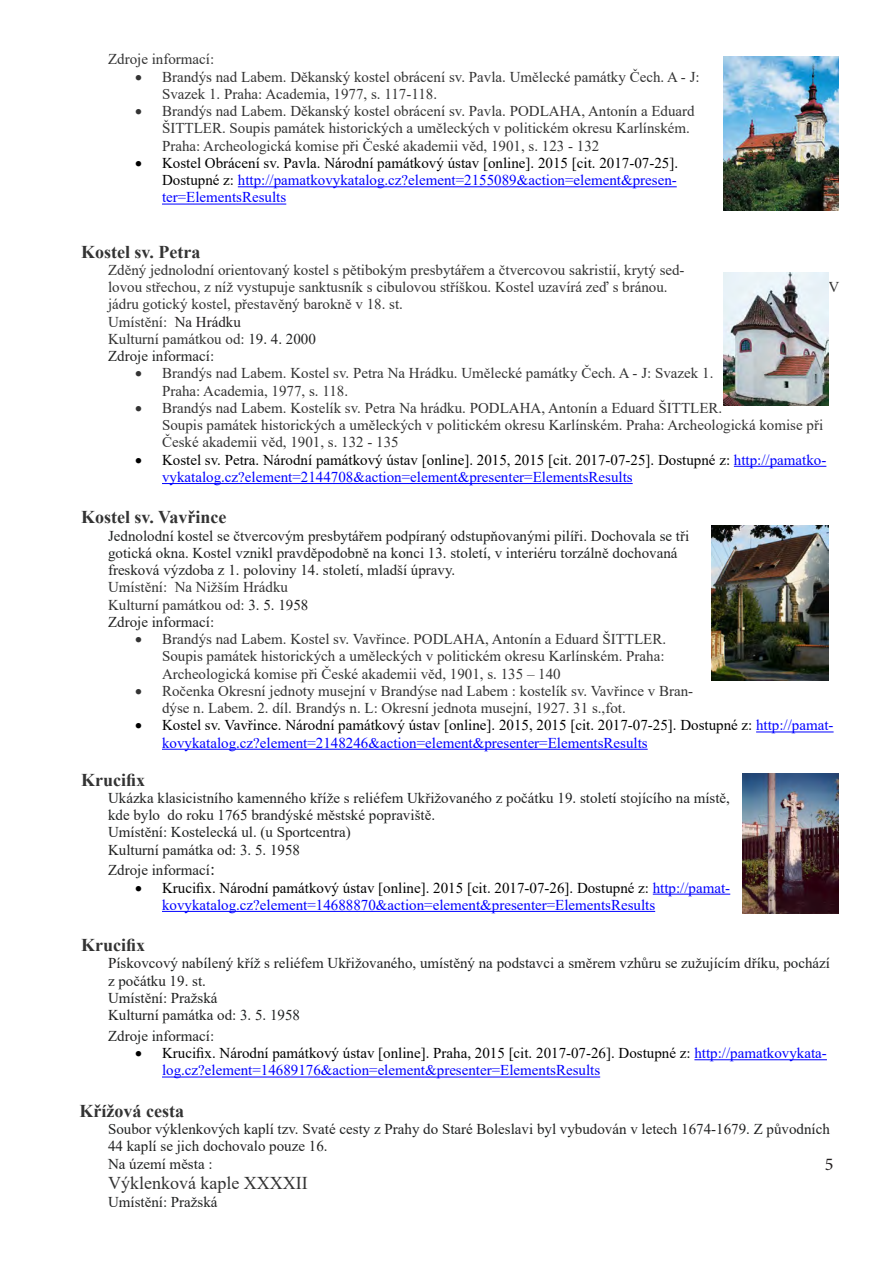
<style>
.page{position:relative;width:893px;height:1263px;background:#fff}
.page>*{position:absolute;margin:0;border:0;box-sizing:border-box;transform-origin:0 0}
.List_Paragraph{font:700 18px "Times New Roman";color:#333}
.List_Paragraph-2{font:18px "Times New Roman";color:#333}
.t1{font:18px "Minion Pro";color:#231f20}
.List_Paragraph-3{font:15px/17.2px "Times New Roman";color:#333}
.List_Paragraph-4{font:15px/17.2px "Times New Roman";color:#202121}
.t2{font:15px/17.2px "Times New Roman";color:#00f}
.t3{font:15px/17.2px "Times New Roman";color:#000;text-align:justify}
.s1{color:#00f}
.s2{color:#231f20}
.s3{color:#202121}
.s4{color:#000}
.s5{font-size:18px}
</style>
<div class="page">
<img style="left:723px;top:56px;width:116px;height:154px">
<img style="left:711px;top:525px;width:117px;height:156px">
<hr style="left:238px;top:186px;width:439px;height:1px;background:#00f">
<hr style="left:162px;top:204px;width:124px;height:1px;background:#00f">
<hr style="left:734px;top:466px;width:92px;height:1px;background:#00f">
<hr style="left:162px;top:483px;width:471px;height:1px;background:#00f">
<hr style="left:756px;top:732px;width:78px;height:1px;background:#00f">
<hr style="left:162px;top:749px;width:486px;height:1px;background:#00f">
<hr style="left:653px;top:894px;width:77px;height:1px;background:#00f">
<hr style="left:162px;top:911px;width:493px;height:1px;background:#00f">
<hr style="left:694px;top:1059px;width:133px;height:1px;background:#00f">
<hr style="left:162px;top:1077px;width:438px;height:1px;background:#00f">
<img style="left:742px;top:773px;width:97px;height:141px">
<img style="left:723px;top:272px;width:105px;height:133px">
<p class="List_Paragraph-3" style="left:108px;top:50px;width:108px">Zdroje informací:</p>
<p class="List_Paragraph-3" style="left:162px;top:68px;width:539px;text-indent:-27px">• Brandýs nad Labem. Děkanský kostel obrácení sv. Pavla. Umělecké památky Čech. A - J:<br>Svazek 1. Praha: Academia, 1977, s. 117-118.</p>
<p class="List_Paragraph-3" style="left:162px;top:102px;width:534px;text-indent:-27px">• Brandýs nad Labem. Děkanský kostel obrácení sv. Pavla. PODLAHA, Antonín a Eduard<br>ŠITTLER. Soupis památek historických a uměleckých v politickém okresu Karlínském.<br>Praha: Archeologická komise při České akademii věd, 1901, s. 123 - 132</p>
<p class="t3" style="left:162px;top:154px;width:518px;text-indent:-27px">• Kostel Obrácení sv. Pavla. Národní památkový ústav [online]. 2015 [cit. 2017-07-25].<br>Dostupné z: <span class="s1">http://pamatkovykatalog.cz?element=2155089&amp;action=element&amp;presen&shy;ter=ElementsResults</span></p>
<p class="List_Paragraph" style="left:81px;top:239px;width:121px">Kostel sv. Petra</p>
<p class="List_Paragraph-3" style="left:108px;top:261px;width:578px">Zděný jednolodní orientovaný kostel s pětibokým presbytářem a čtvercovou sakristií, krytý sed&shy;lovou střechou, z níž vystupuje sanktusník s cibulovou stříškou. Kostel uzavírá zeď s bránou.</p>
<p class="List_Paragraph-3" style="left:828px;top:278px;width:12px">V</p>
<p class="List_Paragraph-3" style="left:108px;top:295px;width:296px">jádru gotický kostel, přestavěný barokně v 18. st.</p>
<p class="List_Paragraph-3" style="left:108px;top:312px;width:134px">Umístění: <span class="s2">Na Hrádku</span></p>
<p class="List_Paragraph-3" style="left:108px;top:330px;width:209px">Kulturní památkou od: <span class="s3">19. 4. 2000</span></p>
<p class="List_Paragraph-4" style="left:108px;top:347px;width:108px">Zdroje informací:</p>
<p class="List_Paragraph-3" style="left:162px;top:364px;width:553px;text-indent:-27px">• Brandýs nad Labem. Kostel sv. Petra Na Hrádku. Umělecké památky Čech. A - J: Svazek 1.<br>Praha: Academia, 1977, s. 118.</p>
<p class="List_Paragraph-3" style="left:162px;top:399px;width:663px;text-indent:-27px">• Brandýs nad Labem. Kostelík sv. Petra Na hrádku. PODLAHA, Antonín a Eduard ŠITTLER.<br>Soupis památek historických a uměleckých v politickém okresu Karlínském. Praha: Archeologická komise při<br>České akademii věd, 1901, s. 132 - 135</p>
<p class="t2" style="left:162px;top:450px;width:666px;text-indent:-27px"><span class="s4">• Kostel sv. Petra. Národní památkový ústav [online]. 2015, 2015 [cit. 2017-07-25]. Dostupné z:</span> http://pamatko&shy;vykatalog.cz?element=2144708&amp;action=element&amp;presenter=ElementsResults</p>
<p class="List_Paragraph" style="left:81px;top:504px;width:147px">Kostel sv. Vavřince</p>
<p class="List_Paragraph-4" style="left:108px;top:526px;width:583px">Jednolodní kostel se čtvercovým presbytářem podpíraný odstupňovanými pilíři. Dochovala se tři gotická okna. Kostel vznikl pravděpodobně na konci 13. století, v interiéru torzálně dochovaná fresková výzdoba z 1. poloviny 14. století, mladší úpravy.</p>
<p class="List_Paragraph-3" style="left:108px;top:578px;width:181px">Umístění: Na Nižším Hrádku</p>
<p class="List_Paragraph-3" style="left:108px;top:595px;width:202px">Kulturní památkou od: <span class="s3">3. 5. 1958</span></p>
<p class="List_Paragraph-4" style="left:108px;top:613px;width:108px">Zdroje informací:</p>
<p class="List_Paragraph-3" style="left:162px;top:630px;width:506px;text-align:justify;text-indent:-27px">• Brandýs nad Labem. Kostel sv. Vavřince. PODLAHA, Antonín a Eduard ŠITTLER.<br>Soupis památek historických a uměleckých v politickém okresu Karlínském. Praha:<br>Archeologická komise při České akademii věd, 1901, s. 135 – 140</p>
<p class="List_Paragraph-3" style="left:162px;top:682px;width:533px;text-indent:-27px">• Ročenka Okresní jednoty musejní v Brandýse nad Labem : kostelík sv. Vavřince v Bran&shy;dýse n. Labem. 2. díl. Brandýs n. L: Okresní jednota musejní, 1927. 31 s.,fot.</p>
<p class="t3" style="left:162px;top:716px;width:673px;text-indent:-27px">• Kostel sv. Vavřince. Národní památkový ústav [online]. 2015, 2015 [cit. 2017-07-25]. Dostupné z: <span class="s1">http://pamat&shy;kovykatalog.cz?element=2148246&amp;action=element&amp;presenter=ElementsResults</span></p>
<p class="List_Paragraph" style="left:81px;top:766px;width:66px">Krucifix</p>
<p class="List_Paragraph-4" style="left:108px;top:789px;width:623px">Ukázka klasicistního kamenného kříže s reliéfem Ukřižovaného z počátku 19. století stojícího na místě, kde bylo do roku 1765 brandýské městské popraviště.</p>
<p class="List_Paragraph-4" style="left:108px;top:823px;width:244px">Umístění: Kostelecká ul. (u Sportcentra)</p>
<p class="List_Paragraph-4" style="left:108px;top:840px;width:194px">Kulturní památka od: 3. 5. 1958</p>
<p class="List_Paragraph-4" style="left:108px;top:861px;width:109px">Zdroje informací<span class="s5">:</span></p>
<p class="t2" style="left:162px;top:878px;width:570px;text-indent:-27px"><span class="s4">• Krucifix. Národní památkový ústav [online]. 2015 [cit. 2017-07-26]. Dostupné z:</span> http://pamat&shy;kovykatalog.cz?element=14688870&amp;action=element&amp;presenter=ElementsResults</p>
<p class="List_Paragraph" style="left:81px;top:932px;width:66px">Krucifix</p>
<p class="List_Paragraph-4" style="left:108px;top:954px;width:723px">Pískovcový nabílený kříž s reliéfem Ukřižovaného, umístěný na podstavci a směrem vzhůru se zužujícím dříku, pochází z počátku 19. st.</p>
<p class="List_Paragraph-4" style="left:108px;top:989px;width:111px">Umístění: Pražská</p>
<p class="List_Paragraph-4" style="left:108px;top:1006px;width:194px">Kulturní památka od: 3. 5. 1958</p>
<p class="List_Paragraph-4" style="left:108px;top:1027px;width:108px">Zdroje informací:</p>
<p class="t2" style="left:162px;top:1044px;width:666px;text-indent:-27px"><span class="s4">• Krucifix. Národní památkový ústav [online]. Praha, 2015 [cit. 2017-07-26]. Dostupné z:</span> http://pamatkovykata&shy;log.cz?element=14689176&amp;action=element&amp;presenter=ElementsResults</p>
<p class="List_Paragraph" style="left:80px;top:1098px;width:106px">Křížová cesta</p>
<p class="List_Paragraph-4" style="left:108px;top:1120px;width:723px">Soubor výklenkových kaplí tzv. Svaté cesty z Prahy do Staré Boleslavi byl vybudován v letech 1674-1679. Z původních<br>44 kaplí se jich dochovalo pouze 16.</p>
<p class="List_Paragraph-4" style="left:108px;top:1154px;width:106px">Na území města :</p>
<p class="List_Paragraph-2" style="left:108px;top:1170px;width:201px">Výklenková kaple XXXXII</p>
<p class="List_Paragraph-4" style="left:108px;top:1192px;width:111px">Umístění: Pražská</p>
<p class="t1" style="left:825px;top:1152px;width:10px">5</p>
</div>
